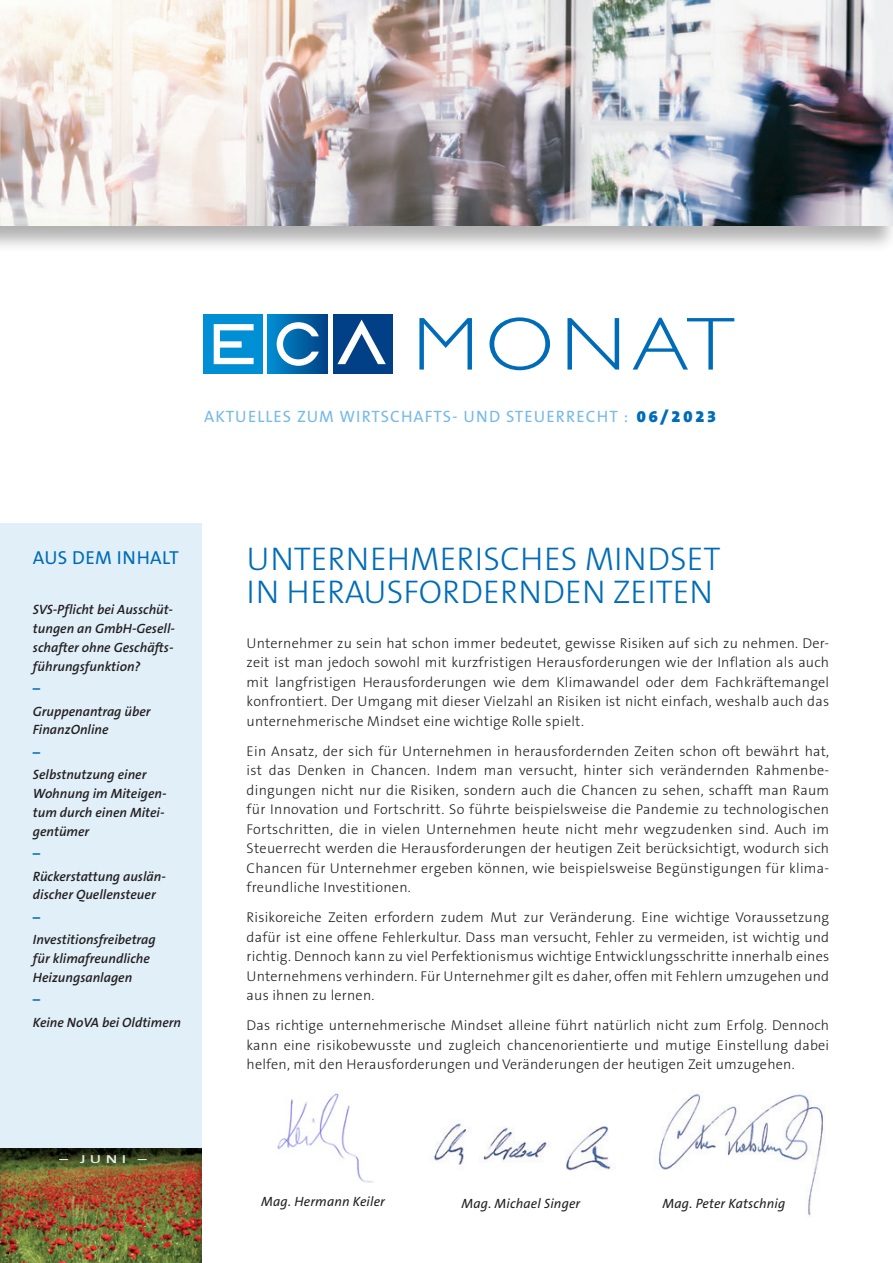
<style>
.page{position:relative;width:893px;height:1263px;background:#fff}
.page>*{position:absolute;margin:0;border:0;box-sizing:border-box;transform-origin:0 0}
.t1{font:300 75.45px "Gill Sans";letter-spacing:.08em;color:#006cb7;scale:1.11 1}
.t2{font:300 33px "The Sans B3";color:#006cb7}
.t3{font:18.9px "The Sans B5 Plain";letter-spacing:.02em;color:#006cb7}
.t4{font:16.5px "The Sans B5 Plain";letter-spacing:.065em;color:#76bae7}
.t5{font:900 16.5px "The Sans B9";letter-spacing:.17em;color:#006cb7}
.t6{font:300 14.25px/19.5px "The Sans B3";letter-spacing:.015em;color:#231f20;text-align:justify}
.t7{font:italic 600 13.5px/18.8px "The Sans B6";color:#231f20}
.t8{font:italic 13.5px "The Sans B5 Plain";letter-spacing:.01em;color:#231f20}
.t9{font:700 13.5px "The Sans B7";color:#006cb7}
.t10{font:600 11.55px "The Sans B6";color:#fff;scale:1.43 1}
</style>
<div class="page">
<div style="left:0;top:523px;width:202px;height:625px;background:#e1eff9"></div>
<div style="left:0;top:1145px;width:203px;height:118px;background:#231f20;opacity:.5"></div>
<div style="left:203px;top:314px;width:60px;height:59px;background:#008fd5"></div>
<svg style="left:214px;top:324px;width:40px;height:40px"></svg>
<div style="left:268px;top:314px;width:60px;height:59px;background:linear-gradient(to right,#018ed2,#004184)"></div>
<svg style="left:277px;top:322px;width:42px;height:44px"></svg>
<div style="left:333px;top:314px;width:59px;height:59px;background:#014086"></div>
<svg style="left:337px;top:320px;width:49px;height:44px"></svg>
<img style="left:277px;top:1091px;width:97px;height:92px">
<img style="left:658px;top:1093px;width:165px;height:123px">
<img style="left:434px;top:1123px;width:177px;height:48px">
<div style="left:0;top:0;width:893px;height:253px;background:#231f20;opacity:.35"></div>
<img style="left:0;top:0;width:893px;height:225px">
<p class="t1" style="left:413px;top:302px;width:291px">MONAT</p>
<p class="t4" style="left:204px;top:408px;width:426px">AKTUELLES ZUM WIRTSCHAFTS- UND STEUERRECHT :</p>
<p class="t5" style="left:637px;top:407px;width:81px">06/2023</p>
<p class="t3" style="left:33px;top:547px;width:147px">AUS DEM INHALT</p>
<p class="t7" style="left:33px;top:601px;width:143px">SVS-Pflicht bei Ausschüt&shy;tungen an GmbH-Gesell&shy;schafter ohne Geschäfts&shy;führungsfunktion?</p>
<p class="t9" style="left:33px;top:681px;width:9px">–</p>
<p class="t7" style="left:33px;top:702px;width:119px">Gruppenantrag über</p>
<p class="t7" style="left:33px;top:721px;width:77px">FinanzOnline</p>
<p class="t9" style="left:33px;top:745px;width:9px">–</p>
<p class="t7" style="left:33px;top:766px;width:115px">Selbstnutzung einer</p>
<p class="t7" style="left:33px;top:785px;width:135px">Wohnung im Miteigen&shy;tum durch einen Mitei&shy;gentümer</p>
<p class="t9" style="left:33px;top:846px;width:9px">–</p>
<p class="t7" style="left:33px;top:867px;width:134px">Rückerstattung auslän&shy;discher Quellensteuer</p>
<p class="t9" style="left:33px;top:910px;width:9px">–</p>
<p class="t7" style="left:33px;top:931px;width:124px">Investitionsfreibetrag</p>
<p class="t7" style="left:33px;top:950px;width:118px">für klimafreundliche</p>
<p class="t7" style="left:33px;top:969px;width:101px">Heizungsanlagen</p>
<p class="t9" style="left:33px;top:993px;width:9px">–</p>
<p class="t7" style="left:33px;top:1014px;width:150px">Keine NoVA bei Oldtimern</p>
<p class="t10" style="left:59px;top:1153px;width:63px">– JUNI –</p>
<p class="t2" style="left:247px;top:541px;width:476px">UNTERNEHMERISCHES MINDSET</p>
<p class="t2" style="left:247px;top:574px;width:468px">IN HERAUSFORDERNDEN ZEITEN</p>
<p class="t6" style="left:247px;top:634px;width:584px">Unternehmer zu sein hat schon immer bedeutet, gewisse Risiken auf sich zu nehmen. Der&shy;zeit ist man jedoch sowohl mit kurzfristigen Herausforderungen wie der Inflation als auch mit langfristigen Herausforderungen wie dem Klimawandel oder dem Fachkräftemangel konfrontiert. Der Umgang mit dieser Vielzahl an Risiken ist nicht einfach, weshalb auch das unternehmerische Mindset eine wichtige Rolle spielt.</p>
<p class="t6" style="left:247px;top:742px;width:584px">Ein Ansatz, der sich für Unternehmen in herausfordernden Zeiten schon oft bewährt hat, ist das Denken in Chancen. Indem man versucht, hinter sich verändernden Rahmenbe&shy;dingungen nicht nur die Risiken, sondern auch die Chancen zu sehen, schafft man Raum für Innovation und Fortschritt. So führte beispielsweise die Pandemie zu technologischen Fortschritten, die in vielen Unternehmen heute nicht mehr wegzudenken sind. Auch im Steuerrecht werden die Herausforderungen der heutigen Zeit berücksichtigt, wodurch sich Chancen für Unternehmer ergeben können, wie beispielsweise Begünstigungen für klima&shy;freundliche Investitionen.</p>
<p class="t6" style="left:247px;top:908px;width:584px">Risikoreiche Zeiten erfordern zudem Mut zur Veränderung. Eine wichtige Voraussetzung dafür ist eine offene Fehlerkultur. Dass man versucht, Fehler zu vermeiden, ist wichtig und richtig. Dennoch kann zu viel Perfektionismus wichtige Entwicklungsschritte innerhalb eines Unternehmens verhindern. Für Unternehmer gilt es daher, offen mit Fehlern umzugehen und aus ihnen zu lernen.</p>
<p class="t6" style="left:247px;top:1016px;width:584px">Das richtige unternehmerische Mindset alleine führt natürlich nicht zum Erfolg. Dennoch kann eine risikobewusste und zugleich chancenorientierte und mutige Einstellung dabei helfen, mit den Herausforderungen und Veränderungen der heutigen Zeit umzugehen.</p>
<p class="t8" style="left:261px;top:1194px;width:125px">Mag. Hermann Keiler</p>
<p class="t8" style="left:461px;top:1196px;width:120px">Mag. Michael Singer</p>
<p class="t8" style="left:662px;top:1196px;width:124px">Mag. Peter Katschnig</p>
</div>
